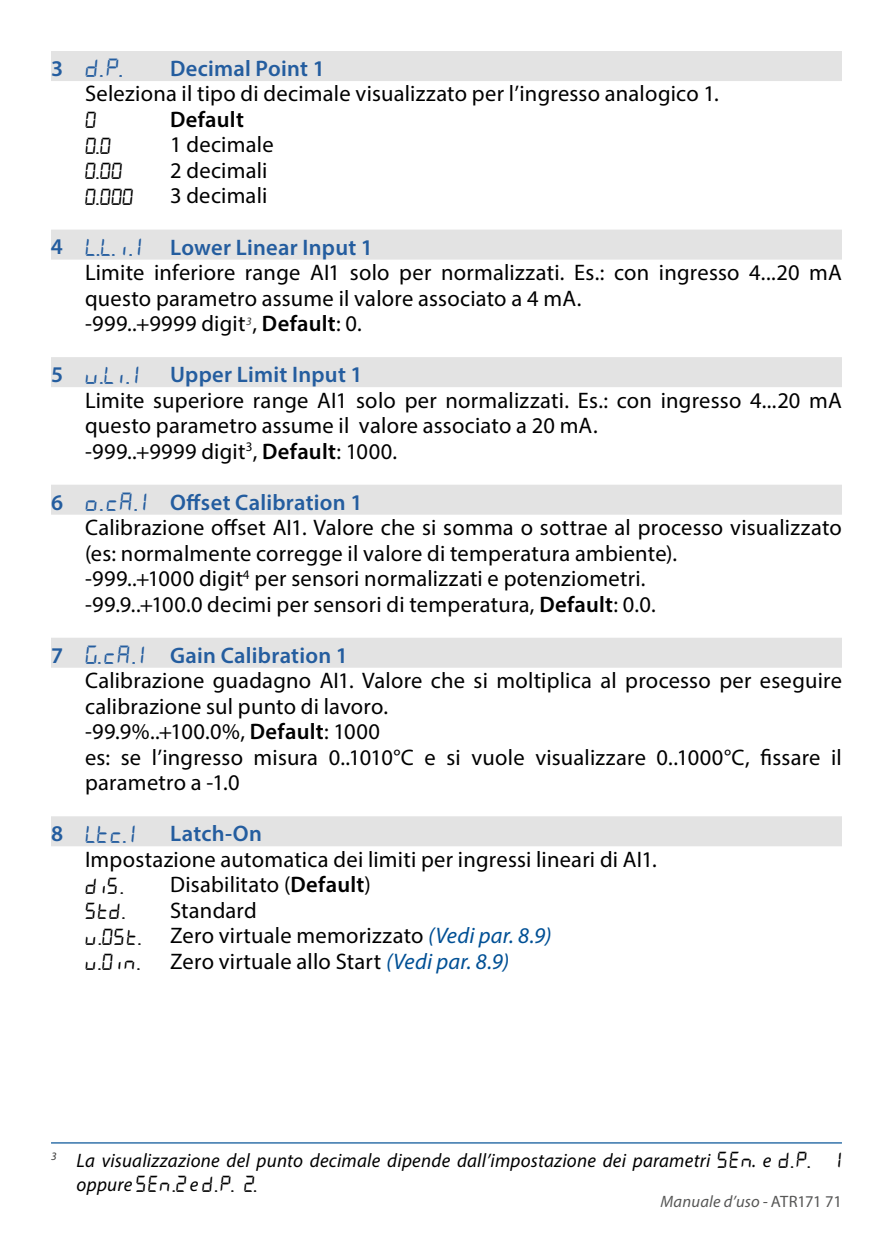
<style>
.page{position:relative;width:893px;height:1259px;background:#fff}
.page>*{position:absolute;margin:0;border:0;box-sizing:border-box;transform-origin:0 0}
.t1{font:25.5px "Pix 7 Segs";color:#245d9f}
.t2{font:22.5px/25.5px "Myriad Pro";letter-spacing:.01em;color:#000}
.t3{font:22.5px "Pix 7 Segs";letter-spacing:-.03em;color:#000}
.t4{font:600 22.5px "Myriad Pro";letter-spacing:.01em;color:#245d9f}
.t5{font:600 22.5px "Myriad Pro";letter-spacing:.015em;color:#000}
.t6{font:italic 19.5px "Myriad Pro";letter-spacing:.015em;color:#000}
.t7{font:italic 16.5px "Myriad Pro";letter-spacing:.015em;color:#575756}
.s1{font-family:"Myriad Pro";font-weight:600;font-size:22.5px}
.s2{font-weight:600;color:#245d9f}
.s3{font-family:"Pix 7 Segs";font-size:25.5px;color:#245d9f}
.s4{font-weight:600}
.s5{font-family:"Pix 7 Segs"}
.s6{font-style:italic;color:#005095}
.s7{font-family:"Pix 7 Segs";font-style:normal;font-size:22.5px}
.s8{font-family:"Myriad Pro";font-style:italic;font-size:19.5px}
.s9{font-style:normal}
</style>
<div class="page">
<div style="left:51px;top:51px;width:791px;height:30px;background:#e3e3e3"></div>
<div style="left:51px;top:230px;width:791px;height:30px;background:#e3e3e3"></div>
<div style="left:51px;top:357px;width:791px;height:30px;background:#e3e3e3"></div>
<div style="left:51px;top:485px;width:791px;height:30px;background:#e3e3e3"></div>
<div style="left:51px;top:638px;width:791px;height:30px;background:#e3e3e3"></div>
<div style="left:51px;top:816px;width:791px;height:30px;background:#e3e3e3"></div>
<hr style="left:51px;top:1142px;width:791px;height:1px;background:#005095">
<p class="t1" style="left:51px;top:54px;width:74px"><span class="s1">3</span> d.p.</p>
<p class="t4" style="left:170px;top:54px;width:156px">Decimal Point 1</p>
<p class="t2" style="left:85px;top:81px;width:635px">Seleziona il tipo di decimale visualizzato per l’ingresso analogico 1.</p>
<p class="t3" style="left:85px;top:107px;width:13px">0</p>
<p class="t5" style="left:170px;top:105px;width:75px">Default</p>
<p class="t3" style="left:85px;top:133px;width:28px">0.0</p>
<p class="t2" style="left:170px;top:132px;width:105px">1 decimale</p>
<p class="t3" style="left:85px;top:158px;width:39px">0.00</p>
<p class="t2" style="left:170px;top:157px;width:99px">2 decimali</p>
<p class="t3" style="left:85px;top:184px;width:51px">0.000</p>
<p class="t2" style="left:170px;top:183px;width:99px">3 decimali</p>
<p class="t2" style="left:85px;top:234px;width:758px;text-indent:-34px"><span class="s2">4</span> <span class="s3">L.L.i.1</span> <span class="s2">Lower Linear Input 1<br></span>Limite inferiore range AI1 solo per normalizzati. Es.: con ingresso 4...20 mA questo parametro assume il valore associato a 4 mA.<br>-999..+9999 digit<sup>3</sup>, <span class="s4">Default</span>: 0.</p>
<p class="t2" style="left:85px;top:361px;width:758px;text-indent:-34px"><span class="s2">5</span> <span class="s3">u.Li.1</span> <span class="s2">Upper Limit Input 1<br></span>Limite superiore range AI1 solo per normalizzati. Es.: con ingresso 4...20 mA questo parametro assume il valore associato a 20 mA.<br>-999..+9999 digit<sup>3</sup>, <span class="s4">Default</span>: 1000.</p>
<p class="t2" style="left:85px;top:489px;width:758px;text-indent:-34px"><span class="s2">6</span> <span class="s3">o.ca.1</span> <span class="s2">Offset Calibration 1<br></span>Calibrazione offset AI1. Valore che si somma o sottrae al processo visualizzato (es: normalmente corregge il valore di temperatura ambiente).<br>-999..+1000 digit<sup>4</sup> per sensori normalizzati e potenziometri.<br>-99.9..+100.0 decimi per sensori di temperatura, <span class="s4">Default</span>: 0.0.</p>
<p class="t2" style="left:85px;top:642px;width:758px;text-indent:-34px"><span class="s2">7</span> <span class="s3">G.ca.1</span> <span class="s2">Gain Calibration 1<br></span>Calibrazione guadagno AI1. Valore che si moltiplica al processo per eseguire calibrazione sul punto di lavoro.<br>-99.9%..+100.0%, <span class="s4">Default</span>: 1000<br>es: se l’ingresso misura 0..1010°C e si vuole visualizzare 0..1000°C, fissare il parametro a -1.0</p>
<p class="t1" style="left:51px;top:819px;width:87px"><span class="s1">8</span> Ltc.1</p>
<p class="t4" style="left:170px;top:819px;width:94px">Latch-On</p>
<p class="t2" style="left:85px;top:846px;width:573px">Impostazione automatica dei limiti per ingressi lineari di AI1.</p>
<p class="t3" style="left:85px;top:872px;width:41px">dis.</p>
<p class="t2" style="left:170px;top:871px;width:202px">Disabilitato (<span class="s4">Default</span>)</p>
<p class="t3" style="left:85px;top:898px;width:43px">std.</p>
<p class="t2" style="left:85px;top:897px;width:468px;text-indent:85px">Standard<br><span class="s5">u.0st.</span> Zero virtuale memorizzato <span class="s6">(Vedi par. 8.9)</span></p>
<p class="t3" style="left:85px;top:949px;width:58px">u.0in.</p>
<p class="t2" style="left:170px;top:948px;width:341px">Zero virtuale allo Start <span class="s6">(Vedi par. 8.9)</span></p>
<p class="t6" style="left:51px;top:1148px;width:792px"><sup>3</sup> La visualizzazione del punto decimale dipende dall’impostazione dei parametri <span class="s7">sen</span>. e <span class="s7">d.p. 1</span></p>
<p class="t3" style="left:77px;top:1171px;width:183px"><span class="s8">oppure</span> sen.2 <span class="s8">e</span> d.p. 2.</p>
<p class="t7" style="left:660px;top:1191px;width:183px">Manuale d’uso - <span class="s9">ATR171 71</span></p>
</div>
